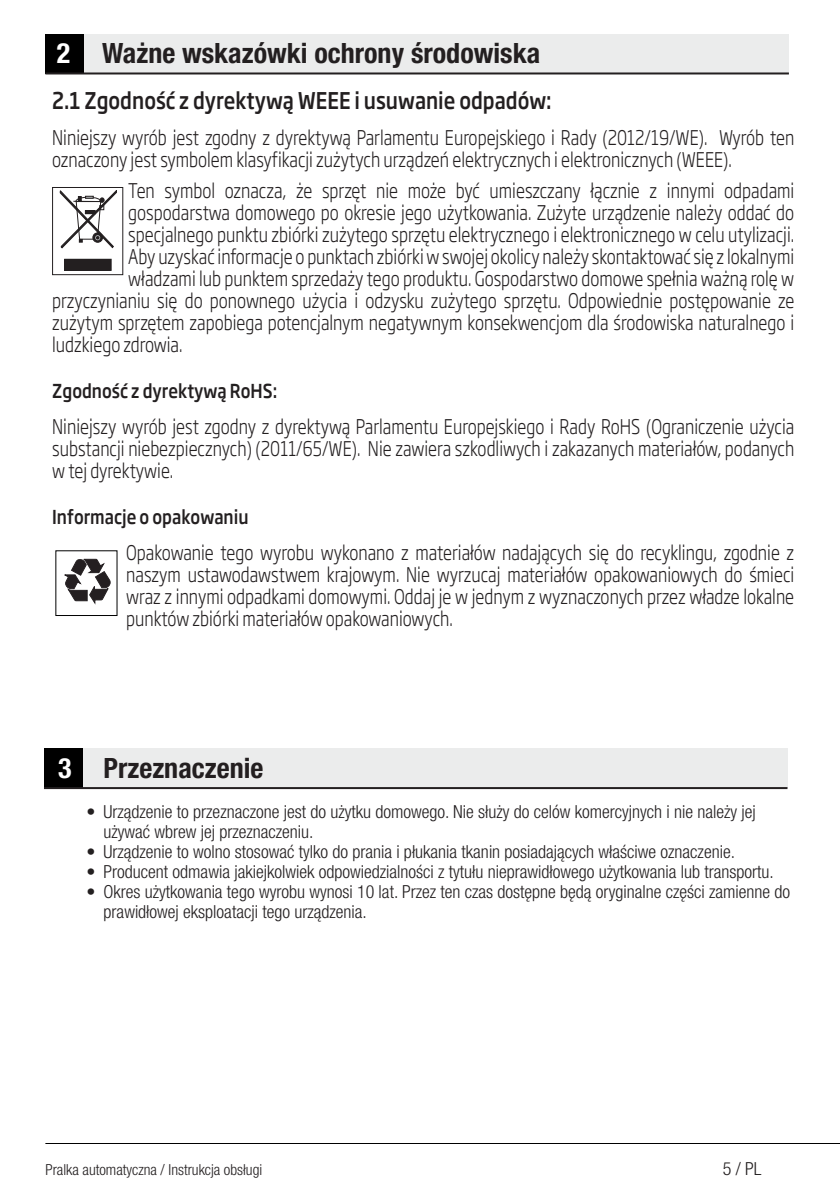
<style>
.page{position:relative;width:840px;height:1191px;background:#fff}
.page>*{position:absolute;margin:0;border:0;box-sizing:border-box;transform-origin:0 0}
.Unite_Baslik{font:700 condensed 28px "Helvetica Neue LT Pro";color:#231f20}
.Alt_Baslik_Icerik{font:500 22.8px "Soho Gothic Pro";color:#231f20;scale:.84 1}
.Duz_Metin{font:300 20px/22px "Soho Gothic Pro";color:#231f20;text-align:justify;scale:.8 1}
.Alt_Baslik_Icerik-2{font:500 19px "Soho Gothic Pro";color:#231f20;scale:.84 1}
.Girintili_Yazi{font:300 condensed 18px/20px "Helvetica Neue LT Pro";color:#231f20}
.t1{font:300 condensed 15.2px "Helvetica Neue LT Pro";color:#231f20}
.s1{color:#fff}
</style>
<div class="page">
<hr style="left:45px;top:1143px;width:794px;height:1px;background:#000">
<div style="left:45px;top:34px;width:40px;height:40px;background:#000"></div>
<div style="left:85px;top:34px;width:703px;height:40px;background:#ebecec"></div>
<hr style="left:45px;top:72px;width:743px;height:2px;background:#231f20">
<div style="left:44px;top:748px;width:39px;height:40px;background:#000"></div>
<div style="left:83px;top:748px;width:704px;height:40px;background:#ebecec"></div>
<hr style="left:44px;top:787px;width:743px;height:2px;background:#231f20">
<div style="left:65px;top:259px;width:46px;height:11px;background:#231f20"></div>
<svg style="left:60px;top:190px;width:56px;height:58px"></svg>
<div style="left:52px;top:187px;width:71px;height:88px;border:1px solid #231f20"></div>
<svg style="left:64px;top:550px;width:54px;height:66px"></svg>
<p class="Unite_Baslik" style="left:57px;top:36px;width:484px"><span class="s1">2</span> Ważne wskazówki ochrony środowiska</p>
<p class="Alt_Baslik_Icerik" style="left:52px;top:83px;width:595px">2.1 Zgodność z dyrektywą WEEE i usuwanie odpadów:</p>
<p class="Duz_Metin" style="left:52px;top:126px;width:928px">Niniejszy wyrób jest zgodny z dyrektywą Parlamentu Europejskiego i Rady (2012/19/WE). Wyrób ten oznaczony jest symbolem klasyfikacji zużytych urządzeń elektrycznych i elektronicznych (WEEE).</p>
<p class="Duz_Metin" style="left:128px;top:178px;width:833px">Ten symbol oznacza, że sprzęt nie może być umieszczany łącznie z innymi odpadami</p>
<p class="Duz_Metin" style="left:128px;top:200px;width:833px">gospodarstwa domowego po okresie jego użytkowania. Zużyte urządzenie należy oddać do</p>
<p class="Duz_Metin" style="left:128px;top:222px;width:833px">specjalnego punktu zbiórki zużytego sprzętu elektrycznego i elektronicznego w celu utylizacji.</p>
<p class="Duz_Metin" style="left:128px;top:244px;width:833px">Aby uzyskać informacje o punktach zbiórki w swojej okolicy należy skontaktować się z lokalnymi</p>
<p class="Duz_Metin" style="left:128px;top:266px;width:833px">władzami lub punktem sprzedaży tego produktu. Gospodarstwo domowe spełnia ważną rolę w</p>
<p class="Duz_Metin" style="left:52px;top:288px;width:928px">przyczynianiu się do ponownego użycia i odzysku zużytego sprzętu. Odpowiednie postępowanie ze</p>
<p class="Duz_Metin" style="left:52px;top:310px;width:928px">zużytym sprzętem zapobiega potencjalnym negatywnym konsekwencjom dla środowiska naturalnego i</p>
<p class="Duz_Metin" style="left:52px;top:332px;width:164px">ludzkiego zdrowia.</p>
<p class="Alt_Baslik_Icerik-2" style="left:52px;top:376px;width:269px">Zgodność z dyrektywą RoHS:</p>
<p class="Duz_Metin" style="left:52px;top:414px;width:928px">Niniejszy wyrób jest zgodny z dyrektywą Parlamentu Europejskiego i Rady RoHS (Ograniczenie użycia substancji niebezpiecznych) (2011/65/WE). Nie zawiera szkodliwych i zakazanych materiałów, podanych w tej dyrektywie.</p>
<p class="Alt_Baslik_Icerik-2" style="left:52px;top:502px;width:235px">Informacje o opakowaniu</p>
<p class="Duz_Metin" style="left:126px;top:540px;width:836px">Opakowanie tego wyrobu wykonano z materiałów nadających się do recyklingu, zgodnie z naszym ustawodawstwem krajowym. Nie wyrzucaj materiałów opakowaniowych do śmieci wraz z innymi odpadkami domowymi. Oddaj je w jednym z wyznaczonych przez władze lokalne punktów zbiórki materiałów opakowaniowych.</p>
<p class="Unite_Baslik" style="left:58px;top:751px;width:207px"><span class="s1">3</span> Przeznaczenie</p>
<p class="Girintili_Yazi" style="left:103px;top:801px;width:653px;text-indent:-17px">• Urządzenie to przeznaczone jest do użytku domowego. Nie służy do celów komercyjnych i nie należy jej używać wbrew jej przeznaczeniu.</p>
<p class="Girintili_Yazi" style="left:86px;top:841px;width:649px">• Urządzenie to wolno stosować tylko do prania i płukania tkanin posiadających właściwe oznaczenie.</p>
<p class="Girintili_Yazi" style="left:86px;top:861px;width:688px">• Producent odmawia jakiejkolwiek odpowiedzialności z tytułu nieprawidłowego użytkowania lub transportu.</p>
<p class="Girintili_Yazi" style="left:103px;top:881px;width:687px;text-indent:-17px">• Okres użytkowania tego wyrobu wynosi 10 lat. Przez ten czas dostępne będą oryginalne części zamienne do prawidłowej eksploatacji tego urządzenia.</p>
<p class="t1" style="left:45px;top:1160px;width:218px">Pralka automatyczna / Instrukcja obsługi</p>
<p class="Girintili_Yazi" style="left:722px;top:1158px;width:40px">5 / PL</p>
</div>
